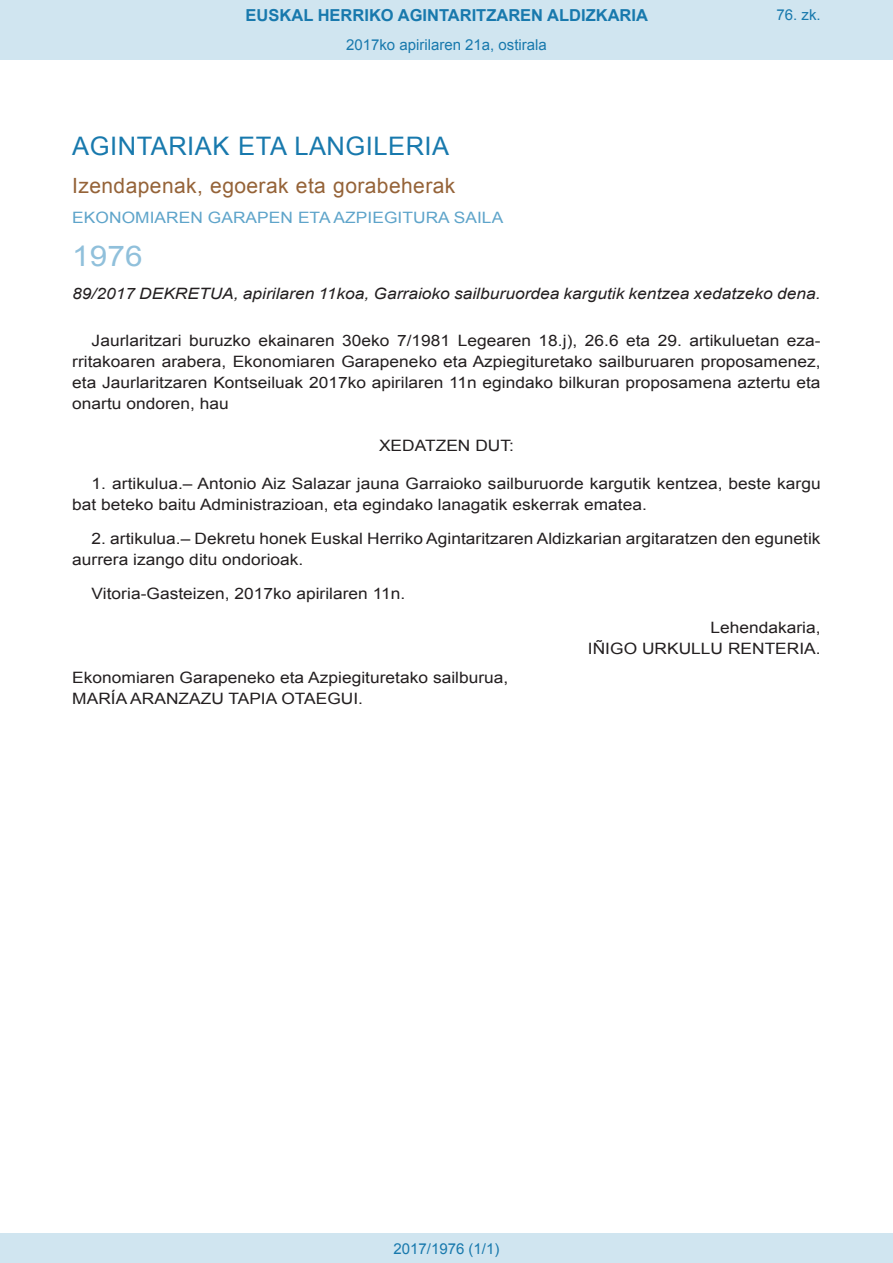
<style>
.page{position:relative;width:893px;height:1263px;background:#fff}
.page>*{position:absolute;margin:0;border:0;box-sizing:border-box;transform-origin:0 0}
.BOPVOrden{font:28.5px "Arial";color:#90c0db;scale:1.11 1}
.BOPVSeccion{font:25.5px "Arial";letter-spacing:.02em;color:#1879ad}
.BOPVSubseccion{font:21px "Arial";letter-spacing:.02em;color:#956338}
.t1{font:700 16.5px "Arial";color:#1879ad}
.BOPVDetalle{font:15.6px/21px "Arial";color:#231f20;scale:1.11 1}
.BOPVTitulo{font:italic 15.6px "Arial";color:#231f20;scale:1.11 1}
.BOPVFirmaPuesto{font:15.6px "Arial";color:#231f20;scale:1.11 1}
.BOPVFirmaLugFec{font:15.6px "Arial";color:#231f20;scale:1.11 1}
.BOPVOrganismo{font:15.6px "Arial";letter-spacing:.005em;color:#5ea4ca;scale:1.11 1}
.BOPVFirmaNombre{font:15.6px "Arial";color:#231f20;scale:1.11 1}
.BOPVNombreLehen2{font:15.6px "Arial";color:#231f20;scale:1.11 1}
.BOPVPuestoLehen2{font:15.6px "Arial";color:#231f20;scale:1.11 1}
.BOPVClave{font:15.6px "Arial";color:#231f20;scale:1.11 1}
.Paginacion_Centro{font:15px "Arial";color:#1879ad}
</style>
<div class="page">
<div style="left:0;top:0;width:893px;height:60px;background:#d0e5f0"></div>
<div style="left:0;top:1233px;width:893px;height:30px;background:#d0e5f0"></div>
<p class="t1" style="left:246px;top:4px;width:404px">EUSKAL HERRIKO AGINTARITZAREN ALDIZKARIA</p>
<p class="Paginacion_Centro" style="left:346px;top:35px;width:202px">2017ko apirilaren 21a, ostirala</p>
<p class="Paginacion_Centro" style="left:776px;top:5px;width:46px">76. zk.</p>
<p class="BOPVSeccion" style="left:72px;top:129px;width:378px">AGINTARIAK ETA LANGILERIA</p>
<p class="BOPVSubseccion" style="left:72px;top:171px;width:385px">Izendapenak, egoerak eta gorabeherak</p>
<p class="BOPVOrganismo" style="left:72px;top:207px;width:390px">EKONOMIAREN GARAPEN ETA AZPIEGITURA SAILA</p>
<p class="BOPVOrden" style="left:72px;top:237px;width:65px">1976</p>
<p class="BOPVTitulo" style="left:72px;top:284px;width:676px">89/2017 DEKRETUA, apirilaren 11koa, Garraioko sailburuordea kargutik kentzea xedatzeko dena.</p>
<p class="BOPVDetalle" style="left:72px;top:330px;width:676px;text-align:justify;text-indent:19px">Jaurlaritzari buruzko ekainaren 30eko 7/1981 Legearen 18.j), 26.6 eta 29. artikuluetan eza&shy;rritakoaren arabera, Ekonomiaren Garapeneko eta Azpiegituretako sailburuaren proposamenez, eta Jaurlaritzaren Kontseiluak 2017ko apirilaren 11n egindako bilkuran proposamena aztertu eta onartu ondoren, hau</p>
<p class="BOPVClave" style="left:379px;top:435px;width:123px">XEDATZEN DUT:</p>
<p class="BOPVDetalle" style="left:72px;top:473px;width:676px;text-indent:19px">1. artikulua.– Antonio Aiz Salazar jauna Garraioko sailburuorde kargutik kentzea, beste kargu bat beteko baitu Administrazioan, eta egindako lanagatik eskerrak ematea.</p>
<p class="BOPVDetalle" style="left:72px;top:528px;width:676px;text-indent:19px">2. artikulua.– Dekretu honek Euskal Herriko Agintaritzaren Aldizkarian argitaratzen den egunetik aurrera izango ditu ondorioak.</p>
<p class="BOPVFirmaLugFec" style="left:92px;top:583px;width:284px">Vitoria-Gasteizen, 2017ko apirilaren 11n.</p>
<p class="BOPVPuestoLehen2" style="left:710px;top:617px;width:101px">Lehendakaria,</p>
<p class="BOPVNombreLehen2" style="left:588px;top:638px;width:211px">IÑIGO URKULLU RENTERIA.</p>
<p class="BOPVFirmaPuesto" style="left:72px;top:667px;width:394px">Ekonomiaren Garapeneko eta Azpiegituretako sailburua,</p>
<p class="BOPVFirmaNombre" style="left:72px;top:688px;width:263px">MARÍA ARANZAZU TAPIA OTAEGUI.</p>
<p class="Paginacion_Centro" style="left:393px;top:1238px;width:107px">2017/1976 (1/1)</p>
</div>
